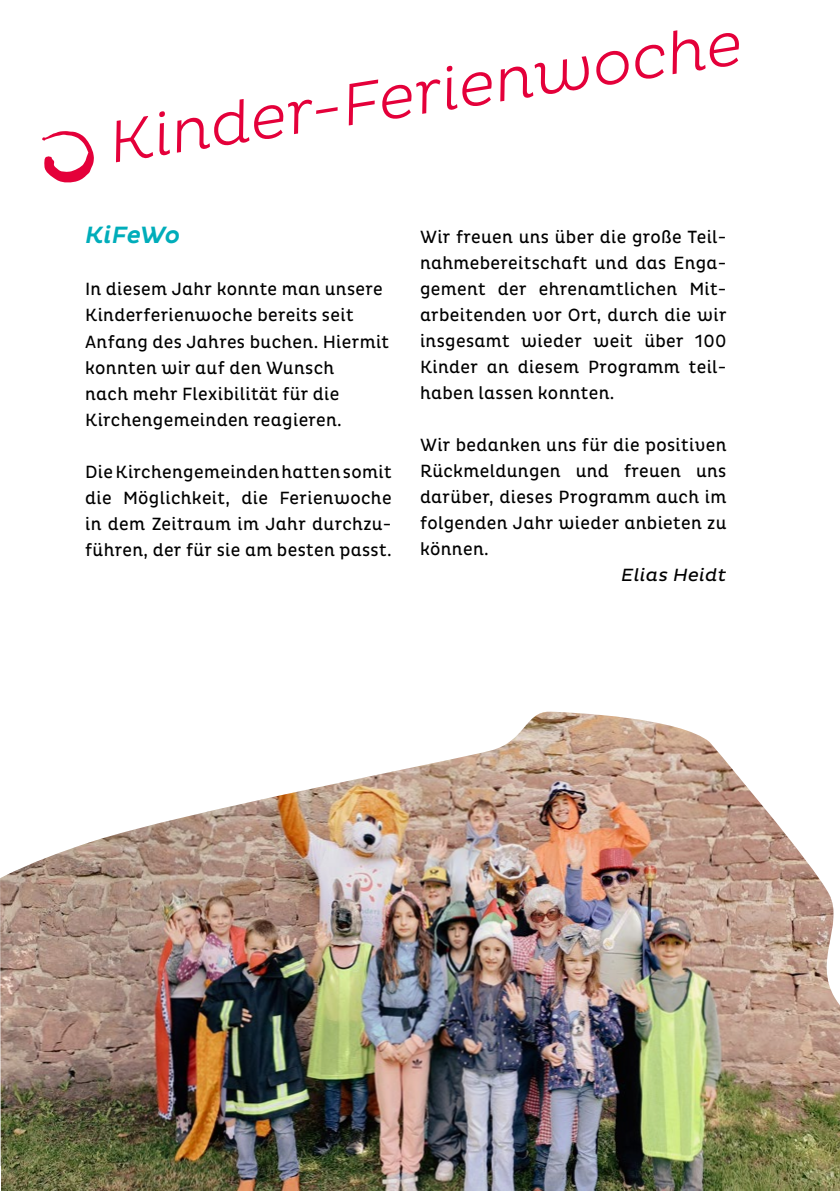
<style>
.page{position:relative;width:840px;height:1191px;background:#fff}
.page>*{position:absolute;margin:0;border:0;box-sizing:border-box;transform-origin:0 0}
.t1{font:italic 300 60px "Pluto";color:#e4003a}
.t2{font:italic 500 24px "Pluto";letter-spacing:-.02em;color:#00adba}
.t3{font:18px/26px "Pluto Cond";letter-spacing:.02em;color:#000;text-align:justify}
.t4{font:italic 18px "Pluto";letter-spacing:.015em;color:#000}
</style>
<div class="page">
<svg style="left:42px;top:131px;width:52px;height:52px"></svg>
<img style="left:0;top:711px;width:839px;height:480px">
<h1 class="t1" style="left:104px;top:109px;width:641px;rotate:-9deg">Kinder-Ferienwoche</h1>
<h2 class="t2" style="left:85px;top:222px;width:97px">KiFeWo</h2>
<p class="t3" style="left:85px;top:277px;width:305px;text-align:left">In diesem Jahr konnte man unsere<br>Kinderferienwoche bereits seit<br>Anfang des Jahres buchen. Hiermit konnten wir auf den Wunsch<br>nach mehr Flexibilität für die<br>Kirchengemeinden reagieren.</p>
<p class="t3" style="left:85px;top:459px;width:308px">Die Kirchengemeinden hatten somit die Möglichkeit, die Ferienwoche in dem Zeitraum im Jahr durchzu&shy;führen, der für sie am besten passt.</p>
<p class="t3" style="left:420px;top:225px;width:308px">Wir freuen uns über die große Teil&shy;nahmebereitschaft und das Enga&shy;gement der ehrenamtlichen Mit&shy;arbeitenden vor Ort, durch die wir insgesamt wieder weit über 100<br>Kinder an diesem Programm teil&shy;haben lassen konnten.</p>
<p class="t3" style="left:420px;top:432px;width:308px">Wir bedanken uns für die positiven Rückmeldungen und freuen uns darüber, dieses Programm auch im folgenden Jahr wieder anbieten zu können.</p>
<p class="t4" style="left:620px;top:565px;width:107px">Elias Heidt</p>
</div>
